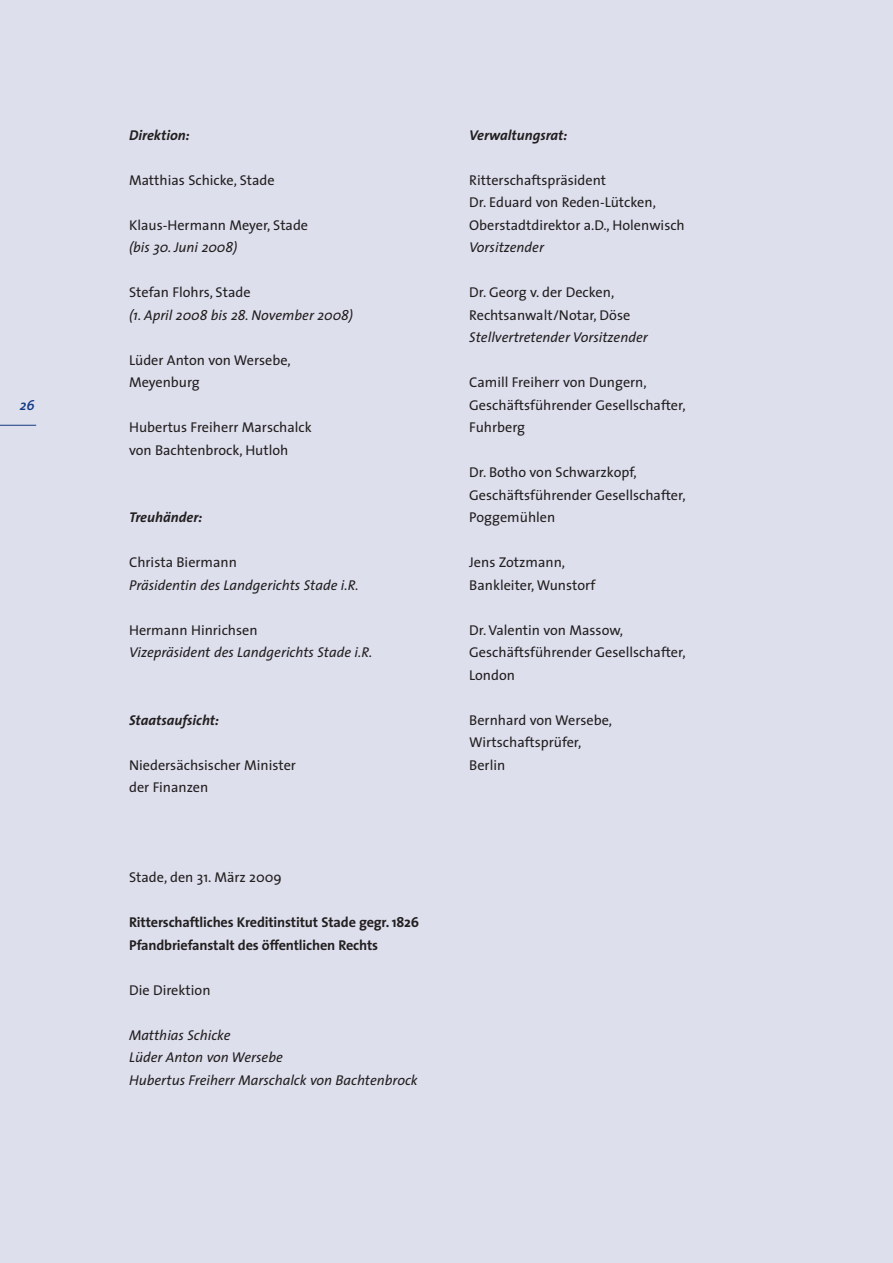
<style>
.page{position:relative;width:893px;height:1263px;background:#dddfed}
.page>*{position:absolute;margin:0;border:0;box-sizing:border-box;transform-origin:0 0}
.t1{font:14.25px/22.5px "The Sans";color:#231f20}
.t2{font:italic 14.25px/22.5px "The Sans";color:#231f20}
.t3{font:700 14.25px/22.5px "The Sans";letter-spacing:-.01em;color:#231f20}
.t4{font:italic 700 14.25px "The Sans";color:#231f20}
.t5{font:italic 600 14.25px "The Mix";color:#143a85}
</style>
<div class="page">
<hr style="left:0;top:425px;width:36px;height:1px;background:#143a85">
<p class="t5" style="left:20px;top:400px;width:16px">26</p>
<p class="t4" style="left:129px;top:129px;width:62px">Direktion:</p>
<p class="t1" style="left:129px;top:170px;width:147px">Matthias Schicke, Stade</p>
<p class="t1" style="left:129px;top:215px;width:181px">Klaus-Hermann Meyer, Stade</p>
<p class="t2" style="left:129px;top:238px;width:110px">(bis 30. Juni 2008)</p>
<p class="t1" style="left:129px;top:283px;width:123px">Stefan Flohrs, Stade</p>
<p class="t2" style="left:129px;top:305px;width:226px">(1. April 2008 bis 28. November 2008)</p>
<p class="t1" style="left:129px;top:350px;width:163px">Lüder Anton von Wersebe,<br>Meyenburg</p>
<p class="t1" style="left:129px;top:418px;width:184px">Hubertus Freiherr Marschalck von Bachtenbrock, Hutloh</p>
<p class="t4" style="left:129px;top:512px;width:75px">Treuhänder:</p>
<p class="t1" style="left:129px;top:553px;width:109px">Christa Biermann</p>
<p class="t2" style="left:129px;top:575px;width:231px">Präsidentin des Landgerichts Stade i.R.</p>
<p class="t1" style="left:129px;top:620px;width:130px">Hermann Hinrichsen</p>
<p class="t2" style="left:129px;top:643px;width:245px">Vizepräsident des Landgerichts Stade i.R.</p>
<p class="t4" style="left:129px;top:714px;width:91px">Staatsaufsicht:</p>
<p class="t1" style="left:129px;top:755px;width:168px">Niedersächsischer Minister der Finanzen</p>
<p class="t1" style="left:129px;top:868px;width:154px">Stade, den 31. März 2009</p>
<p class="t3" style="left:129px;top:913px;width:292px">Ritterschaftliches Kreditinstitut Stade gegr. 1826<br>Pfandbriefanstalt des öffentlichen Rechts</p>
<p class="t1" style="left:129px;top:980px;width:83px">Die Direktion</p>
<p class="t2" style="left:129px;top:1025px;width:290px">Matthias Schicke<br>Lüder Anton von Wersebe<br>Hubertus Freiherr Marschalck von Bachtenbrock</p>
<p class="t4" style="left:469px;top:129px;width:99px">Verwaltungsrat:</p>
<p class="t1" style="left:469px;top:170px;width:217px">Ritterschaftspräsident<br>Dr. Eduard von Reden-Lütcken,<br>Oberstadtdirektor a.D., Holenwisch</p>
<p class="t2" style="left:469px;top:238px;width:76px">Vorsitzender</p>
<p class="t1" style="left:469px;top:283px;width:163px">Dr. Georg v. der Decken,<br>Rechtsanwalt/Notar, Döse</p>
<p class="t2" style="left:469px;top:328px;width:180px">Stellvertretender Vorsitzender</p>
<p class="t1" style="left:469px;top:373px;width:218px">Camill Freiherr von Dungern,<br>Geschäftsführender Gesellschafter,<br>Fuhrberg</p>
<p class="t1" style="left:469px;top:463px;width:218px">Dr. Botho von Schwarzkopf,<br>Geschäftsführender Gesellschafter,<br>Poggemühlen</p>
<p class="t1" style="left:469px;top:553px;width:128px">Jens Zotzmann,<br>Bankleiter, Wunstorf</p>
<p class="t1" style="left:469px;top:620px;width:218px">Dr. Valentin von Massow,<br>Geschäftsführender Gesellschafter,<br>London</p>
<p class="t1" style="left:469px;top:710px;width:144px">Bernhard von Wersebe,<br>Wirtschaftsprüfer,<br>Berlin</p>
</div>
